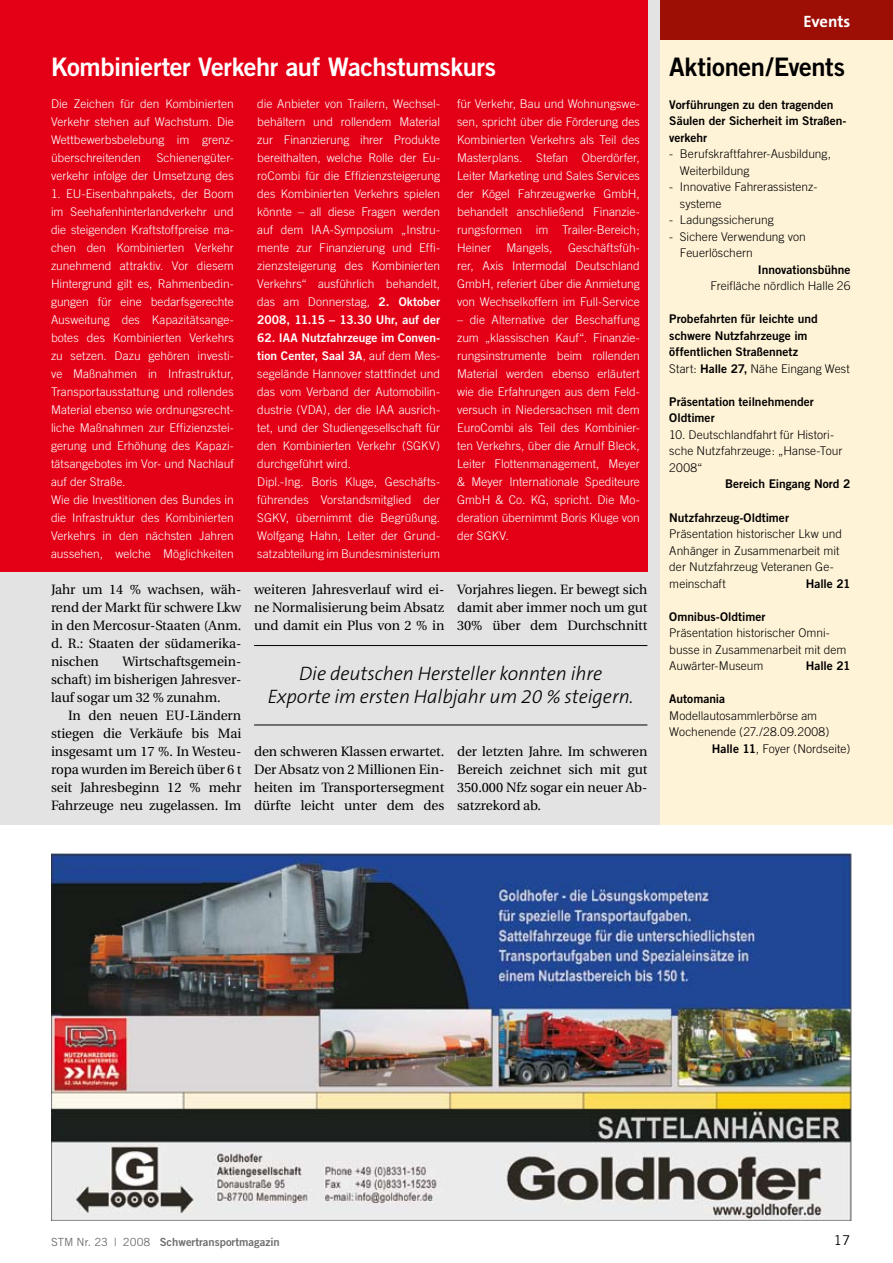
<style>
.page{position:relative;width:893px;height:1263px;background:#fff}
.page>*{position:absolute;margin:0;border:0;box-sizing:border-box;transform-origin:0 0}
.t1{font:25.5px "Trade Gothic Bold Two";letter-spacing:-.02em;color:#fff}
.t2{font:25.5px "Trade Gothic Bold Two";letter-spacing:-.015em;color:#000}
.t3{font:italic 300 19.5px/23.4px "The Sans B3";letter-spacing:-.005em;color:#000;text-align:center}
.t4{font:700 16.5px "The Sans B7";letter-spacing:-.005em;color:#fff}
.t5{font:13.5px/18px "Utopia";letter-spacing:-.005em;color:#000;text-align:justify}
.t6{font:13.5px "Trade Gothic";color:#000}
.t7{font:300 12px/18px "Trade Gothic";color:#fff;text-align:justify}
.t8{font:300 12px/16.5px "Trade Gothic";color:#000}
.t9{font:12px/16.5px "Trade Gothic Bold Two";color:#000}
.t10{font:12px/18px "Trade Gothic Bold Two";color:#fff}
.t11{font:11.25px "Trade Gothic Bold Two";color:#6f6f6e}
.s1{font-family:"Trade Gothic Bold Two";font-weight:400}
.s2{font-family:"Trade Gothic";font-weight:300}
.s3{font-family:"Trade Gothic"}
</style>
<div class="page">
<div style="left:0;top:0;width:893px;height:825px;background:#e3e3e3"></div>
<div style="left:660px;top:0;width:233px;height:825px;background:#fff3d7"></div>
<div style="left:660px;top:0;width:233px;height:39px;background:#9d0e05"></div>
<div style="left:0;top:0;width:647px;height:571px;background:#e30017"></div>
<img style="left:51px;top:853px;width:800px;height:367px">
<hr style="left:254px;top:645px;width:393px;height:1px;background:#000">
<hr style="left:254px;top:725px;width:393px;height:1px;background:#000">
<h1 class="t1" style="left:51px;top:51px;width:447px">Kombinierter Verkehr auf Wachstumskurs</h1>
<p class="t7" style="left:51px;top:95px;width:184px">Die Zeichen für den Kombinierten Verkehr stehen auf Wachstum. Die Wettbewerbsbelebung im grenz&shy;überschreitenden</p>
<p class="t7" style="left:457px;top:95px;width:184px">für Verkehr, Bau und Wohnungswe&shy;sen, spricht über die Förderung des Kombinierten Verkehrs als Teil des Masterplans. Stefan Oberdörfer, Leiter Marketing und Sales Services der Kögel Fahrzeugwerke GmbH, behandelt anschließend Finanzie&shy;rungsformen im Trailer-Bereich; Heiner</p>
<p class="t7" style="left:257px;top:95px;width:184px">die Anbieter von Trailern, Wechsel&shy;behältern und rollendem Material zur Finanzierung ihrer Produkte bereithalten, welche Rolle der Eu&shy;roCombi für die Effizienzsteigerung des Kombinierten Verkehrs spielen könnte – all diese Fragen werden auf dem IAA-Symposium „Instru&shy;mente zur Finanzierung und Effi&shy;zienzsteigerung des Kombinierten Verkehrs“ ausführlich behandelt, das am Donnerstag, <span class="s1">2. Oktober</span></p>
<p class="t10" style="left:257px;top:311px;width:184px">2008, 11.15 – 13.30 Uhr, auf der</p>
<p class="t10" style="left:257px;top:329px;width:184px">62. IAA Nutzfahrzeuge im Conven&shy;tion Center, Saal 3A<span class="s2">, auf dem Mes-</span></p>
<p class="t7" style="left:257px;top:365px;width:184px;text-align:left">segelände Hannover stattfindet und das vom Verband der Automobilin&shy;dustrie (VDA), der die IAA ausrich&shy;tet, und der Studiengesellschaft für den Kombinierten Verkehr (SGKV) durchgeführt wird.<br>Dipl.-Ing. Boris Kluge, Geschäfts&shy;führendes Vorstandsmitglied der SGKV, übernimmt die Begrüßung.<br>Wolfgang Hahn, Leiter der Grund&shy;satzabteilung im Bundesministerium</p>
<p class="t7" style="left:51px;top:149px;width:184px;text-align:right">Schienengüter-<br>verkehr infolge der Umsetzung des</p>
<p class="t7" style="left:51px;top:185px;width:184px;text-align:left">1. EU-Eisenbahnpakets, der Boom im Seehafenhinterlandverkehr und die steigenden Kraftstoffpreise ma&shy;chen den Kombinierten Verkehr zunehmend attraktiv. Vor diesem Hintergrund gilt es, Rahmenbedin&shy;gungen für eine bedarfsgerechte Ausweitung des Kapazitätsange&shy;botes des Kombinierten Verkehrs zu setzen. Dazu gehören investi&shy;ve Maßnahmen in Infrastruktur, Transportausstattung und rollendes Material ebenso wie ordnungsrecht&shy;liche Maßnahmen zur Effizienzstei&shy;gerung und Erhöhung des Kapazi&shy;tätsangebotes im Vor- und Nachlauf auf der Straße.<br>Wie die Investitionen des Bundes in die Infrastruktur des Kombinierten Verkehrs in den nächsten Jahren aussehen, welche Möglichkeiten</p>
<p class="t7" style="left:457px;top:239px;width:184px;text-indent:111px">Geschäftsfüh&shy;rer, Axis Intermodal Deutschland GmbH, referiert über die Anmietung von Wechselkoffern im Full-Service</p>
<p class="t7" style="left:457px;top:311px;width:184px">– die Alternative der Beschaffung zum „klassischen Kauf“. Finanzie&shy;rungsinstrumente beim rollenden Material werden ebenso erläutert wie die Erfahrungen aus dem Feld&shy;versuch in Niedersachsen mit dem EuroCombi als Teil des Kombinier&shy;ten Verkehrs, über die Arnulf Bleck, Leiter Flottenmanagement, Meyer &amp; Meyer Internationale Spediteure GmbH &amp; Co. KG, spricht. Die Mo&shy;deration übernimmt Boris Kluge von der SGKV.</p>
<p class="t7" style="left:507px;top:239px;width:48px">Mangels,</p>
<p class="t5" style="left:51px;top:581px;width:192px">Jahr um 14 % wachsen, wäh&shy;rend der Markt für schwere Lkw in den Mercosur-Staaten (Anm. d. R.: Staaten der südamerika&shy;nischen</p>
<p class="t5" style="left:51px;top:653px;width:192px;text-indent:71px">Wirtschaftsgemein&shy;schaft) im bisherigen Jahresver&shy;lauf sogar um 32 % zunahm.</p>
<p class="t5" style="left:51px;top:707px;width:192px;text-indent:17px">In den neuen EU-Ländern stiegen die Verkäufe bis Mai insgesamt um 17 %. In Westeu&shy;ropa wurden im Bereich über 6 t seit Jahresbeginn 12 % mehr Fahrzeuge neu zugelassen. Im</p>
<p class="t5" style="left:254px;top:581px;width:192px">weiteren Jahresverlauf wird ei&shy;ne Normalisierung beim Absatz und damit ein Plus von 2 % in</p>
<p class="t5" style="left:457px;top:581px;width:192px">Vorjahres liegen. Er bewegt sich damit aber immer noch um gut 30% über dem Durchschnitt</p>
<h2 class="t3" style="left:268px;top:662px;width:367px">Die deutschen Hersteller konnten ihre<br>Exporte im ersten Halbjahr um 20 % steigern.</h2>
<p class="t5" style="left:254px;top:743px;width:192px">den schweren Klassen erwartet.<br>Der Absatz von 2 Millionen Ein&shy;heiten im Transportersegment dürfte leicht unter dem des</p>
<p class="t5" style="left:457px;top:743px;width:192px">der letzten Jahre. Im schweren Bereich zeichnet sich mit gut 350.000 Nfz sogar ein neuer Ab&shy;satzrekord ab.</p>
<h3 class="t4" style="left:804px;top:13px;width:48px">Events</h3>
<h1 class="t2" style="left:669px;top:51px;width:177px">Aktionen/Events</h1>
<p class="t9" style="left:669px;top:96px;width:179px">Vorführungen zu den tragenden<br>Säulen der Sicherheit im Straßen&shy;verkehr</p>
<p class="t8" style="left:680px;top:146px;width:153px;text-indent:-11px">- Berufskraftfahrer-Ausbildung,<br>Weiterbildung</p>
<p class="t8" style="left:680px;top:179px;width:139px;text-indent:-11px">- Innovative Fahrerassistenz&shy;systeme</p>
<p class="t8" style="left:669px;top:212px;width:106px">- Ladungssicherung</p>
<p class="t8" style="left:680px;top:228px;width:127px;text-indent:-11px">- Sichere Verwendung von<br>Feuerlöschern</p>
<p class="t9" style="left:758px;top:261px;width:94px">Innovationsbühne</p>
<p class="t8" style="left:711px;top:278px;width:141px">Freifläche nördlich Halle 26</p>
<p class="t9" style="left:669px;top:311px;width:150px">Probefahrten für leichte und schwere Nutzfahrzeuge im öffentlichen Straßennetz</p>
<p class="t8" style="left:669px;top:360px;width:182px">Start: <span class="s1">Halle 27,</span> Nähe Eingang West</p>
<p class="t9" style="left:669px;top:393px;width:146px">Präsentation teilnehmender<br>Oldtimer</p>
<p class="t8" style="left:669px;top:426px;width:175px">10. Deutschlandfahrt für Histori&shy;sche Nutzfahrzeuge: „Hanse-Tour<br>2008“</p>
<p class="t9" style="left:725px;top:476px;width:127px">Bereich Eingang Nord 2</p>
<p class="t9" style="left:669px;top:509px;width:121px">Nutzfahrzeug-Oldtimer</p>
<p class="t8" style="left:669px;top:525px;width:174px">Präsentation historischer Lkw und<br>Anhänger in Zusammenarbeit mit der Nutzfahrzeug Veteranen Ge&shy;meinschaft</p>
<p class="t9" style="left:806px;top:575px;width:46px">Halle 21</p>
<p class="t9" style="left:669px;top:608px;width:98px">Omnibus-Oldtimer</p>
<p class="t8" style="left:669px;top:624px;width:179px">Präsentation historischer Omni&shy;busse in Zusammenarbeit mit dem<br>Auwärter-Museum</p>
<p class="t9" style="left:806px;top:657px;width:46px">Halle 21</p>
<p class="t9" style="left:669px;top:690px;width:57px">Automania</p>
<p class="t8" style="left:669px;top:707px;width:149px">Modellautosammlerbörse am</p>
<p class="t8" style="left:669px;top:723px;width:162px">Wochenende (27./28.09.2008)</p>
<p class="t8" style="left:712px;top:740px;width:140px"><span class="s1">Halle 11</span>, Foyer (Nordseite)</p>
<p class="t11" style="left:51px;top:1235px;width:230px"><span class="s3">STM Nr. 23 | 2008</span> Schwertransportmagazin</p>
<p class="t6" style="left:834px;top:1232px;width:18px">17</p>
</div>
